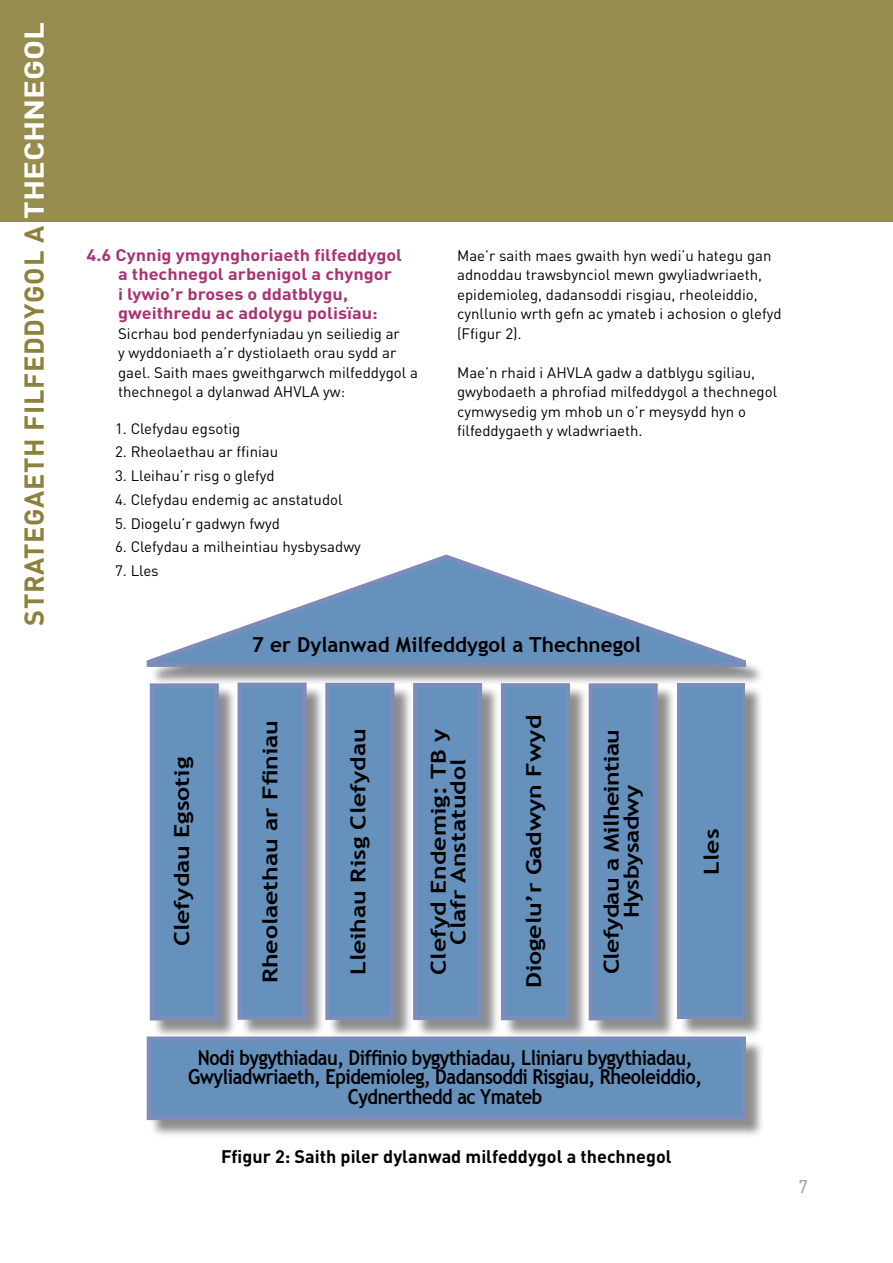
<style>
.page{position:relative;width:893px;height:1263px;background:#fff}
.page>*{position:absolute;margin:0;border:0;box-sizing:border-box;transform-origin:0 0}
.t1{font:700 27px "DIN";letter-spacing:.025em;color:#8c813b}
.t2{font:700 20.7px/19.8px "Trebuchet MS";letter-spacing:-.025em;color:#000;text-align:center;scale:.88 1}
.t3{font:700 20.7px/19.8px "Trebuchet MS";color:#000;text-align:center;scale:1.2 1}
.t4{font:700 20.7px/19.8px "Trebuchet MS";letter-spacing:-.025em;color:#000;text-align:center;scale:1.2 1}
.t5{font:700 20.7px "Trebuchet MS";color:#000}
.t6{font:700 18px "DIN";color:#000}
.t7{font:18px "DIN";color:#939598}
.t8{font:700 16.5px/19.5px "DIN";color:#a93274;scale:1.1 1}
.t9{font:15px/19.5px "DIN";color:#000}
.s1{color:#fff}
</style>
<div class="page">
<div style="left:0;top:0;width:893px;height:222px;background:#968c4d"></div>
<div style="left:149px;top:557px;width:616px;height:129px;background:#000;opacity:.75"></div>
<svg style="left:146px;top:554px;width:602px;height:115px"></svg>
<div style="left:149px;top:1039px;width:616px;height:100px;background:#000;opacity:.75"></div>
<svg style="left:147px;top:1036px;width:599px;height:84px;background:#6890bb"></svg>
<div style="left:152px;top:686px;width:85px;height:353px;background:#000;opacity:.75"></div>
<svg style="left:150px;top:683px;width:69px;height:337px;background:#6990bb"></svg>
<div style="left:240px;top:685px;width:85px;height:353px;background:#000;opacity:.75"></div>
<svg style="left:238px;top:683px;width:69px;height:337px;background:#6990bb"></svg>
<div style="left:328px;top:685px;width:85px;height:353px;background:#000;opacity:.75"></div>
<svg style="left:325px;top:683px;width:69px;height:337px;background:#6990bc"></svg>
<div style="left:415px;top:685px;width:86px;height:353px;background:#000;opacity:.75"></div>
<svg style="left:413px;top:683px;width:69px;height:337px;background:#6990bb"></svg>
<div style="left:503px;top:685px;width:85px;height:354px;background:#000;opacity:.75"></div>
<svg style="left:501px;top:683px;width:69px;height:337px;background:#6990bb"></svg>
<div style="left:591px;top:686px;width:85px;height:353px;background:#000;opacity:.75"></div>
<svg style="left:589px;top:683px;width:69px;height:337px;background:#6990bb"></svg>
<div style="left:679px;top:685px;width:84px;height:352px;background:#000;opacity:.75"></div>
<svg style="left:677px;top:683px;width:68px;height:336px;background:#6890bb"></svg>
<h1 class="t1" style="left:16px;top:626px;width:605px;rotate:-90deg">STRATEGAETH FILFEDDYGOL A <span class="s1">THECHNEGOL</span></h1>
<p class="t8" style="left:118px;top:244px;width:260px;text-indent:-32px">4.6 Cynnig ymgynghoriaeth filfeddygol a thechnegol arbenigol a chyngor<br>i lywio’r broses o ddatblygu, gweithredu ac adolygu polisïau:</p>
<p class="t9" style="left:118px;top:323px;width:301px">Sicrhau bod penderfyniadau yn seiliedig ar<br>y wyddoniaeth a’r dystiolaeth orau sydd ar gael. Saith maes gweithgarwch milfeddygol a thechnegol a dylanwad AHVLA yw:</p>
<p class="t9" style="left:115px;top:418px;width:127px">1. Clefydau egsotig</p>
<p class="t9" style="left:115px;top:442px;width:165px">2. Rheolaethau ar ffiniau</p>
<p class="t9" style="left:115px;top:466px;width:161px">3. Lleihau’r risg o glefyd</p>
<p class="t9" style="left:115px;top:489px;width:229px">4. Clefydau endemig ac anstatudol</p>
<p class="t9" style="left:115px;top:513px;width:166px">5. Diogelu’r gadwyn fwyd</p>
<p class="t9" style="left:115px;top:537px;width:247px">6. Clefydau a milheintiau hysbysadwy</p>
<p class="t9" style="left:115px;top:561px;width:45px">7. Lles</p>
<p class="t9" style="left:457px;top:245px;width:326px">Mae’r saith maes gwaith hyn wedi’u hategu gan adnoddau trawsbynciol mewn gwyliadwriaeth, epidemioleg, dadansoddi risgiau, rheoleiddio, cynllunio wrth gefn ac ymateb i achosion o glefyd (Ffigur 2).</p>
<p class="t9" style="left:457px;top:362px;width:322px">Mae’n rhaid i AHVLA gadw a datblygu sgiliau, gwybodaeth a phrofiad milfeddygol a thechnegol cymwysedig ym mhob un o’r meysydd hyn o filfeddygaeth y wladwriaeth.</p>
<h2 class="t3" style="left:172px;top:946px;width:159px;rotate:-90deg">Clefydau Egsotig</h2>
<h2 class="t5" style="left:252px;top:632px;width:390px">7 er Dylanwad Milfeddygol a Thechnegol</h2>
<h2 class="t3" style="left:260px;top:983px;width:221px;rotate:-90deg">Rheolaethau ar Ffiniau</h2>
<h2 class="t3" style="left:348px;top:975px;width:207px;rotate:-90deg">Lleihau Risg Clefydau</h2>
<h2 class="t3" style="left:428px;top:975px;width:206px;rotate:-90deg">Clefyd Endemig: TB y<br>Clafr Anstatudol</h2>
<h2 class="t3" style="left:524px;top:988px;width:229px;rotate:-90deg">Diogelu’r Gadwyn Fwyd</h2>
<h2 class="t4" style="left:602px;top:974px;width:206px;rotate:-90deg">Clefydau a Milheintiau<br>Hysbysadwy</h2>
<h2 class="t4" style="left:702px;top:875px;width:40px;rotate:-90deg">Lles</h2>
<h2 class="t2" style="left:188px;top:1047px;width:585px">Nodi bygythiadau, Diffinio bygythiadau, Lliniaru bygythiadau,<br>Gwyliadwriaeth, Epidemioleg, Dadansoddi Risgiau, Rheoleiddio,<br>Cydnerthedd ac Ymateb</h2>
<p class="t6" style="left:221px;top:1144px;width:452px">Ffigur 2: Saith piler dylanwad milfeddygol a thechnegol</p>
<p class="t7" style="left:798px;top:1175px;width:11px">7</p>
</div>
